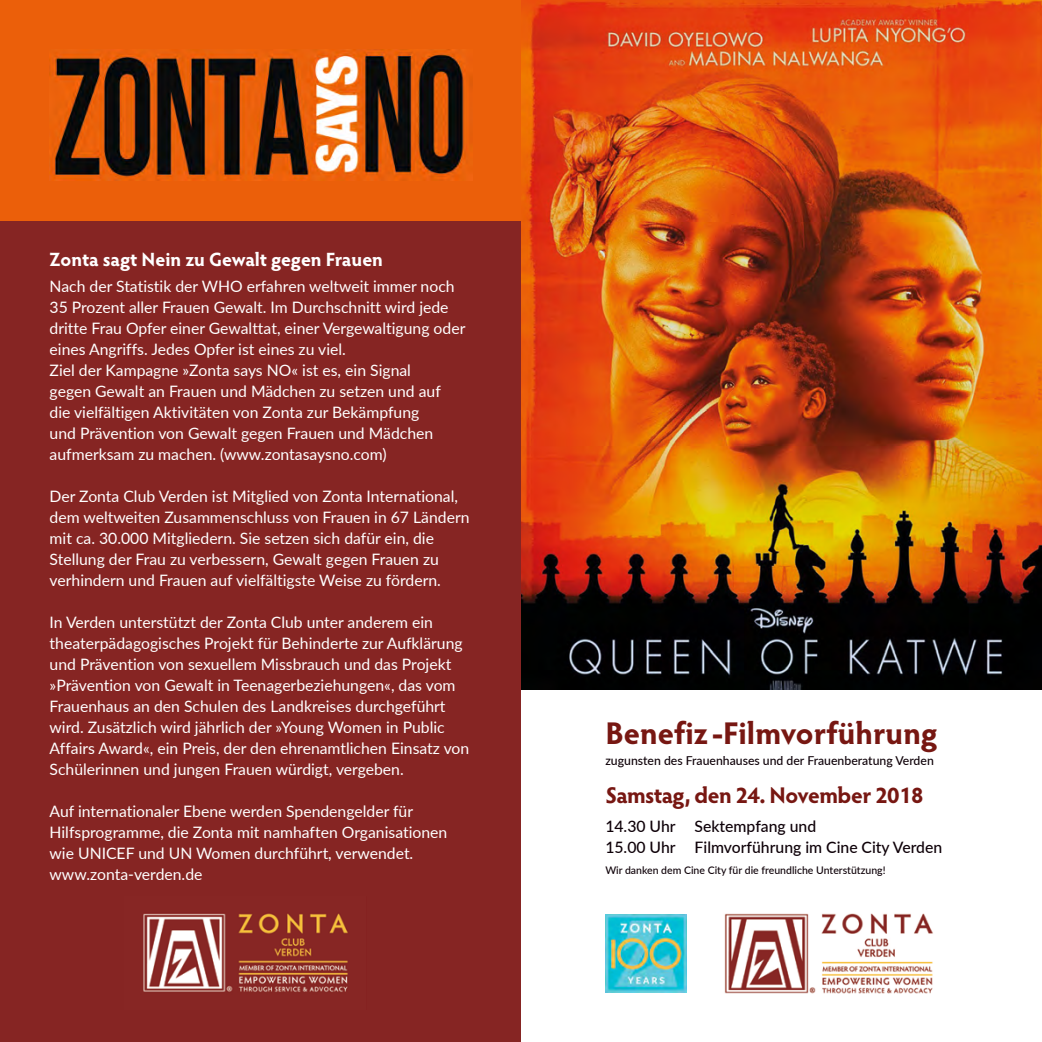
<style>
.page{position:relative;width:1042px;height:1042px;background:#fff}
.page>*{position:absolute;margin:0;border:0;box-sizing:border-box;transform-origin:0 0}
.Ü1{font:700 31.5px "Hypatia Sans Pro";color:#771712}
.Anlass{font:700 22.75px "Hypatia Sans Pro";letter-spacing:-.02em;color:#771712}
.Ü1-2{font:700 19.25px "Hypatia Sans Pro";letter-spacing:-.005em;color:#fff}
.copy{font:15.75px/21px "Lato";color:#fff}
.Ü1-3{font:500 15.75px "Lato";color:#0e0108}
.Anlass-2{font:500 15.75px "Lato";color:#0e0108}
.Anlass-3{font:500 12.25px "Lato";color:#0e0108}
.Anlass-4{font:500 10.5px "Lato";color:#0e0108}
</style>
<div class="page">
<div style="left:0;top:0;width:521px;height:1042px;background:#862523"></div>
<div style="left:0;top:0;width:1042px;height:221px;background:#eb5f0a"></div>
<img style="left:52px;top:52px;width:420px;height:129px">
<img style="left:521px;top:0;width:521px;height:690px">
<img style="left:143px;top:913px;width:205px;height:79px">
<img style="left:724px;top:913px;width:209px;height:81px">
<img style="left:605px;top:914px;width:81px;height:78px">
<p class="Ü1-2" style="left:50px;top:246px;width:335px">Zonta sagt Nein zu Gewalt gegen Frauen</p>
<p class="copy" style="left:50px;top:275px;width:417px">Nach der Statistik der WHO erfahren weltweit immer noch 35 Prozent aller Frauen Gewalt. Im Durchschnitt wird jede dritte Frau Opfer einer Gewalttat, einer Vergewaltigung oder eines Angriffs. Jedes Opfer ist eines zu viel.</p>
<p class="copy" style="left:50px;top:359px;width:393px">Ziel der Kampagne »Zonta says NO« ist es, ein Signal gegen Gewalt an Frauen und Mädchen zu setzen und auf die vielfältigen Aktivitäten von Zonta zur Bekämpfung und Prävention von Gewalt gegen Frauen und Mädchen aufmerksam zu machen. (www.zontasaysno.com)</p>
<p class="copy" style="left:50px;top:485px;width:421px">Der Zonta Club Verden ist Mitglied von Zonta International, dem weltweiten Zusammenschluss von Frauen in 67 Ländern mit ca. 30.000 Mitgliedern. Sie setzen sich dafür ein, die Stellung der Frau zu verbessern, Gewalt gegen Frauen zu verhindern und Frauen auf vielfältigste Weise zu fördern.</p>
<p class="copy" style="left:50px;top:611px;width:421px">In Verden unterstützt der Zonta Club unter anderem ein theaterpädagogisches Projekt für Behinderte zur Aufklärung und Prävention von sexuellem Missbrauch und das Projekt »Prävention von Gewalt in Teenagerbeziehungen«, das vom Frauenhaus an den Schulen des Landkreises durchgeführt wird. Zusätzlich wird jährlich der »Young Women in Public Affairs Award«, ein Preis, der den ehrenamtlichen Einsatz von Schülerinnen und jungen Frauen würdigt, vergeben.</p>
<p class="copy" style="left:50px;top:800px;width:399px">Auf internationaler Ebene werden Spendengelder für<br>Hilfsprogramme, die Zonta mit namhaften Organisationen wie UNICEF und UN Women durchführt, verwendet.</p>
<p class="copy" style="left:50px;top:863px;width:154px">www.zonta-verden.de</p>
<p class="Ü1" style="left:605px;top:710px;width:334px">Benefiz -Filmvorführung</p>
<p class="Anlass-3" style="left:605px;top:751px;width:330px">zugunsten des Frauenhauses und der Frauenberatung Verden</p>
<p class="Anlass" style="left:605px;top:778px;width:320px">Samstag, den 24. November 2018</p>
<p class="Anlass-2" style="left:605px;top:815px;width:212px">14.30 Uhr Sektempfang und</p>
<p class="Ü1-3" style="left:605px;top:836px;width:338px">15.00 Uhr Filmvorführung im Cine City Verden</p>
<p class="Anlass-4" style="left:605px;top:862px;width:282px">Wir danken dem Cine City für die freundliche Unterstützung!</p>
</div>
